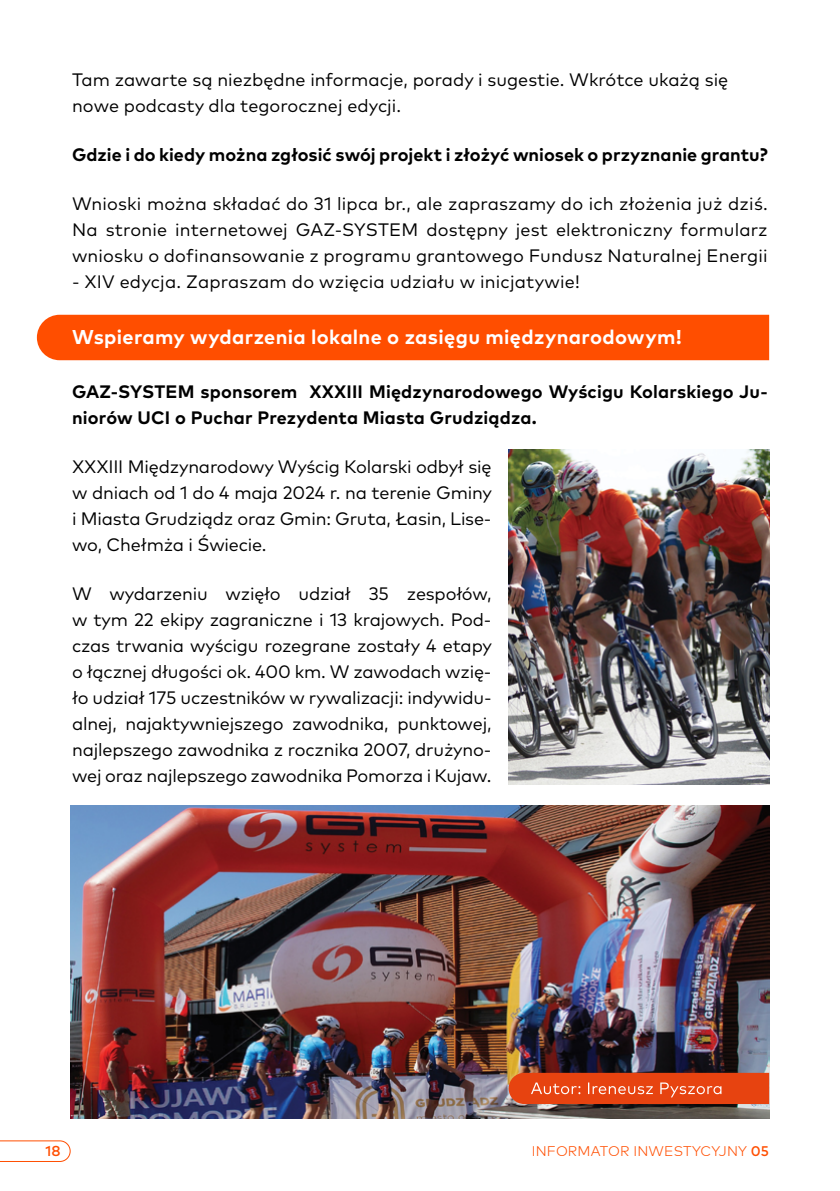
<style>
.page{position:relative;width:840px;height:1191px;background:#fff}
.page>*{position:absolute;margin:0;border:0;box-sizing:border-box;transform-origin:0 0}
.t1{font:700 20px "Mark Pro";letter-spacing:.015em;color:#fff}
.t2{font:18px/26px "Mark Pro";color:#000;text-align:justify}
.t3{font:700 18px/26px "Mark Pro";letter-spacing:.005em;color:#000}
.t4{font:500 14.4px "Mark Pro";color:#ff4e00}
.t5{font:300 14px "Mark Pro";letter-spacing:.01em;color:#ff4e00}
.s1{font-weight:500}
</style>
<div class="page">
<svg style="left:0;top:1140px;width:71px;height:22px"></svg>
<div style="left:37px;top:315px;width:731px;height:45px;background:#ff4e00"></div>
<img style="left:71px;top:805px;width:697px;height:314px">
<svg style="left:508px;top:1072px;width:260px;height:32px;background:#e34f20"></svg>
<img style="left:508px;top:449px;width:260px;height:335px">
<p class="t2" style="left:72px;top:65px;width:657px">Tam zawarte są niezbędne informacje, porady i sugestie. Wkrótce ukażą się nowe podcasty dla tegorocznej edycji.</p>
<p class="t3" style="left:72px;top:140px;width:696px">Gdzie i do kiedy można zgłosić swój projekt i złożyć wniosek o przyznanie grantu?</p>
<p class="t2" style="left:72px;top:189px;width:696px">Wnioski można składać do 31 lipca br., ale zapraszamy do ich złożenia już dziś.<br>Na stronie internetowej GAZ-SYSTEM dostępny jest elektroniczny formularz wniosku o dofinansowanie z programu grantowego Fundusz Naturalnej Energii</p>
<p class="t2" style="left:72px;top:267px;width:509px">- XIV edycja. Zapraszam do wzięcia udziału w inicjatywie!</p>
<p class="t1" style="left:72px;top:322px;width:610px">Wspieramy wydarzenia lokalne o zasięgu międzynarodowym!</p>
<p class="t3" style="left:72px;top:377px;width:696px">GAZ-SYSTEM sponsorem XXXIII Międzynarodowego Wyścigu Kolarskiego Ju&shy;niorów UCI o Puchar Prezydenta Miasta Grudziądza.</p>
<p class="t2" style="left:72px;top:452px;width:421px">XXXIII Międzynarodowy Wyścig Kolarski odbył się w dniach od 1 do 4 maja 2024 r. na terenie Gminy i Miasta Grudziądz oraz Gmin: Gruta, Łasin, Lise&shy;wo, Chełmża i Świecie.</p>
<p class="t2" style="left:72px;top:579px;width:421px">W wydarzeniu wzięło udział 35 zespołów, w tym 22 ekipy zagraniczne i 13 krajowych. Pod&shy;czas trwania wyścigu rozegrane zostały 4 etapy o łącznej długości ok. 400 km. W zawodach wzię&shy;ło udział 175 uczestników w rywalizacji: indywidu&shy;alnej, najaktywniejszego zawodnika, punktowej, najlepszego zawodnika z rocznika 2007, drużyno&shy;wej oraz najlepszego zawodnika Pomorza i Kujaw.</p>
<p class="t4" style="left:45px;top:1140px;width:17px">18</p>
<p class="t5" style="left:531px;top:1140px;width:238px">INFORMATOR INWESTYCYJNY <span class="s1">05</span></p>
</div>
